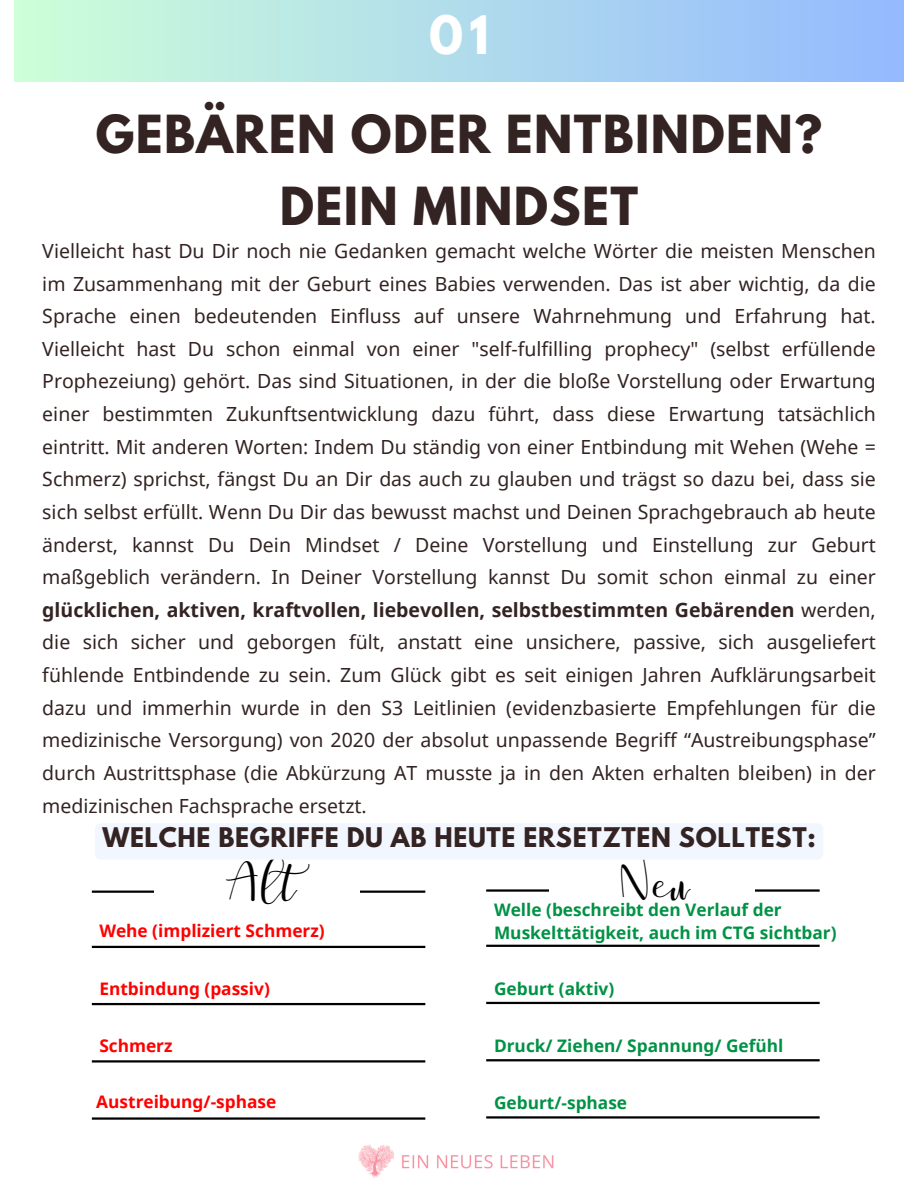
<style>
.page{position:relative;width:918px;height:1188px;background:#fff}
.page>*{position:absolute;margin:0;border:0;box-sizing:border-box;transform-origin:0 0}
.t1{font:700 46.95px "League Spartan";color:#fff}
.t2{font:700 46.5px/72px "League Spartan";letter-spacing:.03em;color:#332322;text-align:center}
.t3{font:42.45px "Just Write Solid";color:#000}
.t4{font:700 24px "League Spartan";letter-spacing:.03em;color:#332322}
.t5{font:19.5px/32.7px "Noto Sans";color:#332322;text-align:justify}
.t6{font:700 17.25px/23.7px "Noto Sans";color:#009245}
.t7{font:700 17.25px "Noto Sans";color:#f00}
.s1{font-weight:700}
</style>
<div class="page">
<div style="left:14px;top:0;width:890px;height:81px;background:linear-gradient(to right,#cdffd8,#94b9ff)"></div>
<hr style="left:92px;top:946px;width:333px;height:2px;background:#000">
<hr style="left:92px;top:1003px;width:333px;height:2px;background:#000">
<hr style="left:92px;top:1060px;width:333px;height:3px;background:#000">
<hr style="left:92px;top:1117px;width:333px;height:3px;background:#000">
<hr style="left:92px;top:891px;width:333px;height:2px;background:#000">
<div style="left:154px;top:876px;width:206px;height:29px;background:#fff"></div>
<hr style="left:486px;top:945px;width:334px;height:2px;background:#000">
<hr style="left:486px;top:1002px;width:334px;height:2px;background:#000">
<hr style="left:486px;top:1059px;width:334px;height:2px;background:#000">
<hr style="left:486px;top:1116px;width:334px;height:3px;background:#000">
<hr style="left:486px;top:889px;width:334px;height:3px;background:#000">
<div style="left:549px;top:875px;width:206px;height:29px;background:#fff"></div>
<img style="left:358px;top:1145px;width:196px;height:33px">
<div style="left:95px;top:823px;width:728px;height:37px;background:#f2f7ff;border-radius:6px"></div>
<h3 class="t1" style="left:429px;top:12px;width:61px">01</h3>
<h4 class="t2" style="left:96px;top:104px;width:728px">GEBÄREN ODER ENTBINDEN?<br>DEIN MINDSET</h4>
<p class="t5" style="left:42px;top:234px;width:835px">Vielleicht hast Du Dir noch nie Gedanken gemacht welche Wörter die meisten Menschen im Zusammenhang mit der Geburt eines Babies verwenden. Das ist aber wichtig, da die Sprache einen bedeutenden Einfluss auf unsere Wahrnehmung und Erfahrung hat.<br>Vielleicht hast Du schon einmal von einer "self-fulfilling prophecy" (selbst erfüllende Prophezeiung) gehört. Das sind Situationen, in der die bloße Vorstellung oder Erwartung einer bestimmten Zukunftsentwicklung dazu führt, dass diese Erwartung tatsächlich eintritt. Mit anderen Worten: Indem Du ständig von einer Entbindung mit Wehen (Wehe = Schmerz) sprichst, fängst Du an Dir das auch zu glauben und trägst so dazu bei, dass sie sich selbst erfüllt. Wenn Du Dir das bewusst machst und Deinen Sprachgebrauch ab heute änderst, kannst Du Dein Mindset / Deine Vorstellung und Einstellung zur Geburt maßgeblich verändern. In Deiner Vorstellung kannst Du somit schon einmal zu einer <span class="s1">glücklichen, aktiven, kraftvollen, liebevollen, selbstbestimmten Gebärenden</span> werden, die sich sicher und geborgen fült, anstatt eine unsichere, passive, sich ausgeliefert fühlende Entbindende zu sein. Zum Glück gibt es seit einigen Jahren Aufklärungsarbeit dazu und immerhin wurde in den S3 Leitlinien (evidenzbasierte Empfehlungen für die medizinische Versorgung) von 2020 der absolut unpassende Begriff “Austreibungsphase” durch Austrittsphase (die Abkürzung AT musste ja in den Akten erhalten bleiben) in der medizinischen Fachsprache ersetzt.</p>
<p class="t4" style="left:102px;top:826px;width:715px">WELCHE BEGRIFFE DU AB HEUTE ERSETZTEN SOLLTEST:</p>
<h2 class="t3" style="left:226px;top:857px;width:99px">Alt</h2>
<h2 class="t3" style="left:621px;top:856px;width:70px">Neu</h2>
<p class="t6" style="left:494px;top:897px;width:344px">Welle (beschreibt den Verlauf der<br>Muskelttätigkeit, auch im CTG sichtbar)</p>
<p class="t6" style="left:494px;top:976px;width:122px">Geburt (aktiv)</p>
<p class="t7" style="left:99px;top:919px;width:227px">Wehe (impliziert Schmerz)</p>
<p class="t7" style="left:99px;top:976px;width:172px">Entbindung (passiv)</p>
<p class="t7" style="left:99px;top:1033px;width:75px">Schmerz</p>
<p class="t7" style="left:96px;top:1090px;width:182px">Austreibung/-sphase</p>
<p class="t6" style="left:494px;top:1033px;width:291px">Druck/ Ziehen/ Spannung/ Gefühl</p>
<p class="t6" style="left:494px;top:1091px;width:135px">Geburt/-sphase</p>
</div>
